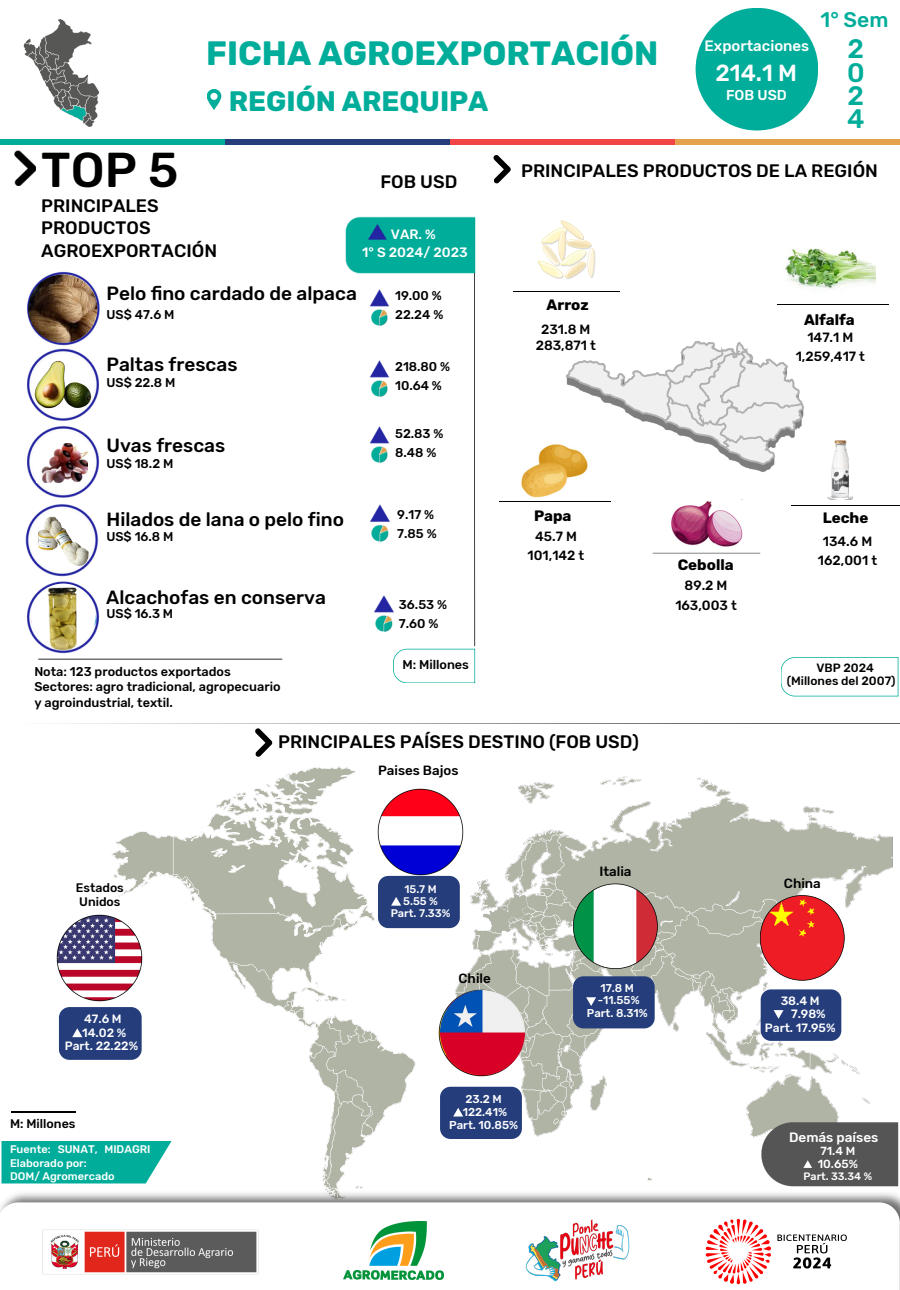
<style>
.page{position:relative;width:900px;height:1290px;background:#fff}
.page>*{position:absolute;margin:0;border:0;box-sizing:border-box;transform-origin:0 0}
.t1{font:500 48.8px "Rubik";color:#000}
.t2{font:700 33.7px "Rubik";color:#00ad9a}
.t3{font:700 28.1px "Rubik";color:#00ad9a}
.t4{font:500 26.7px "Rubik";color:#00ad9a}
.t5{font:500 23.2px "Rubik";color:#fff}
.t6{font:500 21.1px "Rubik";color:#00ad9a}
.t7{font:500 19px "Rubik";color:#000}
.t8{font:500 18px/22.5px "Rubik";color:#000}
.t9{font:700 15px "Rubik";color:#000}
.t10{font:500 15px "Rubik";color:#fff}
.t11{font:500 14.2px "Rubik";color:#fff}
.t12{font:500 13.6px "Rubik";color:#fff}
.t13{font:500 13.5px "Rubik";color:#fff}
.t14{font:500 13.4px/19.5px "Rubik";color:#000;text-align:center}
.t15{font:500 13.3px/19.5px "Rubik";color:#000;text-align:center}
.t16{font:500 12.7px/18.8px "Rubik";color:#000}
.t17{font:500 12.5px "Rubik";color:#000}
.t18{font:500 12.3px/14.2px "Rubik";color:#000}
.t19{font:500 12px/13.5px "Rubik";color:#fff;text-align:center}
.t20{font:500 12px "Rubik";color:#000}
.t21{font:500 11.7px "Rubik";color:#fff}
.t22{font:500 11.4px "Rubik";color:#fff}
.t23{font:500 11.3px "Rubik";color:#fff}
.t24{font:500 11px/13.5px "Rubik";color:#fff}
.t25{font:500 10.7px "Rubik";color:#fff}
</style>
<div class="page">
<div style="left:2px;top:1141px;width:107px;height:43px;background:#00ad9a"></div>
<img style="left:109px;top:766px;width:310px;height:421px">
<img style="left:452px;top:776px;width:447px;height:411px">
<svg style="left:647px;top:1177px;width:5px;height:4px"></svg>
<hr style="left:0;top:140px;width:225px;height:4px;background:#00ad9a">
<hr style="left:225px;top:140px;width:225px;height:4px;background:#253e7b">
<hr style="left:450px;top:140px;width:225px;height:4px;background:#f24444">
<hr style="left:675px;top:140px;width:225px;height:4px;background:#e3a24d">
<svg style="left:760px;top:895px;width:85px;height:86px;background:#e6504c"></svg>
<svg style="left:803px;top:1160px;width:9px;height:8px"></svg>
<hr style="left:11px;top:1112px;width:64px;height:1px;background:#000">
<div style="left:59px;top:1007px;width:83px;height:53px;background:#253e7b;border-radius:11px"></div>
<svg style="left:72px;top:1028px;width:10px;height:9px"></svg>
<img style="left:56px;top:912px;width:90px;height:93px">
<img style="left:438px;top:986px;width:90px;height:93px">
<svg style="left:573px;top:884px;width:85px;height:85px"></svg>
<img style="left:565px;top:340px;width:239px;height:133px">
<svg style="left:781px;top:657px;width:117px;height:39px"></svg>
<img style="left:785px;top:248px;width:91px;height:41px">
<svg style="left:494px;top:155px;width:17px;height:28px"></svg>
<img style="left:652px;top:552px;width:109px;height:2px">
<hr style="left:778px;top:304px;width:111px;height:1px;background:#000">
<hr style="left:500px;top:501px;width:111px;height:1px;background:#000">
<hr style="left:791px;top:505px;width:109px;height:1px;background:#000">
<hr style="left:513px;top:292px;width:106px;height:1px;background:#000">
<svg style="left:538px;top:220px;width:58px;height:59px"></svg>
<img style="left:828px;top:494px;width:25px;height:5px">
<img style="left:832px;top:442px;width:17px;height:56px">
<svg style="left:835px;top:441px;width:12px;height:4px"></svg>
<img style="left:832px;top:468px;width:17px;height:4px">
<img style="left:832px;top:472px;width:17px;height:19px">
<img style="left:834px;top:444px;width:6px;height:50px">
<img style="left:831px;top:477px;width:18px;height:12px">
<img style="left:14px;top:151px;width:22px;height:35px">
<img style="left:25px;top:348px;width:258px;height:312px">
<img style="left:345px;top:216px;width:131px;height:58px">
<img style="left:369px;top:289px;width:20px;height:37px">
<img style="left:369px;top:360px;width:20px;height:37px">
<img style="left:369px;top:426px;width:20px;height:37px">
<img style="left:374px;top:595px;width:19px;height:37px">
<img style="left:27px;top:271px;width:73px;height:75px">
<img style="left:28px;top:274px;width:69px;height:69px">
<img style="left:23px;top:19px;width:77px;height:108px">
<svg style="left:207px;top:89px;width:14px;height:21px"></svg>
<img style="left:374px;top:785px;width:93px;height:93px">
<svg style="left:393px;top:218px;width:82px;height:465px"></svg>
<div style="left:696px;top:8px;width:122px;height:122px;background:#00ad9a;border-radius:50%"></div>
<img style="left:36px;top:444px;width:52px;height:39px">
<div style="left:33px;top:355px;width:60px;height:60px;background:#fff;border-radius:50%"></div>
<img style="left:34px;top:361px;width:57px;height:48px">
<img style="left:36px;top:513px;width:55px;height:56px">
<img style="left:370px;top:504px;width:20px;height:38px">
<div style="left:378px;top:876px;width:82px;height:52px;background:#253e7b;border-radius:10px"></div>
<svg style="left:391px;top:897px;width:10px;height:9px"></svg>
<div style="left:573px;top:976px;width:82px;height:52px;background:#253e7b;border-radius:10px"></div>
<svg style="left:586px;top:997px;width:10px;height:9px"></svg>
<img style="left:29px;top:586px;width:68px;height:67px">
<img style="left:440px;top:990px;width:85px;height:85px">
<div style="left:440px;top:1087px;width:82px;height:52px;background:#253e7b;border-radius:10px"></div>
<svg style="left:453px;top:1108px;width:10px;height:9px"></svg>
<img style="left:5px;top:1187px;width:895px;height:15px">
<svg style="left:0;top:1202px;width:900px;height:88px"></svg>
<svg style="left:706px;top:1219px;width:65px;height:65px"></svg>
<svg style="left:777px;top:1235px;width:70px;height:34px"></svg>
<img style="left:40px;top:1226px;width:222px;height:51px">
<img style="left:523px;top:1216px;width:109px;height:68px">
<div style="left:339px;top:1221px;width:128px;height:60px;background:#fff"></div>
<img style="left:344px;top:1221px;width:100px;height:59px">
<img style="left:671px;top:499px;width:72px;height:48px">
<img style="left:521px;top:438px;width:70px;height:60px">
<div style="left:761px;top:989px;width:80px;height:52px;background:#253e7b;border-radius:10px"></div>
<svg style="left:774px;top:1010px;width:10px;height:9px"></svg>
<svg style="left:57px;top:723px;width:843px;height:34px"></svg>
<p class="t6" style="left:821px;top:7px;width:69px">1° Sem</p>
<p class="t1" style="left:41px;top:141px;width:138px">TOP 5</p>
<p class="t2" style="left:206px;top:33px;width:454px">FICHA AGROEXPORTACIÓN</p>
<p class="t4" style="left:848px;top:33px;width:18px">2</p>
<p class="t4" style="left:847px;top:57px;width:19px">0</p>
<p class="t4" style="left:848px;top:80px;width:18px">2</p>
<p class="t4" style="left:847px;top:103px;width:19px">4</p>
<p class="t10" style="left:705px;top:37px;width:106px">Exportaciones</p>
<p class="t5" style="left:715px;top:60px;width:83px">214.1 M</p>
<p class="t3" style="left:229px;top:84px;width:261px">REGIÓN AREQUIPA</p>
<p class="t11" style="left:726px;top:87px;width:62px">FOB USD</p>
<p class="t8" style="left:380px;top:171px;width:78px">FOB USD</p>
<p class="t8" style="left:521px;top:160px;width:358px">PRINCIPALES PRODUCTOS DE LA REGIÓN</p>
<p class="t8" style="left:41px;top:194px;width:177px">PRINCIPALES<br>PRODUCTOS<br>AGROEXPORTACIÓN</p>
<p class="t12" style="left:391px;top:226px;width:47px">VAR. %</p>
<p class="t12" style="left:362px;top:244px;width:107px">1° S 2024/ 2023</p>
<p class="t7" style="left:106px;top:283px;width:252px">Pelo fino cardado de alpaca</p>
<p class="t16" style="left:106px;top:305px;width:70px">US$ 47.6 M</p>
<p class="t7" style="left:106px;top:353px;width:133px">Paltas frescas</p>
<p class="t16" style="left:106px;top:373px;width:70px">US$ 22.8 M</p>
<p class="t7" style="left:106px;top:434px;width:120px">Uvas frescas</p>
<p class="t16" style="left:106px;top:454px;width:69px">US$ 18.2 M</p>
<p class="t7" style="left:106px;top:509px;width:239px">Hilados de lana o pelo fino</p>
<p class="t16" style="left:106px;top:528px;width:69px">US$ 16.8 M</p>
<p class="t7" style="left:106px;top:586px;width:221px">Alcachofas en conserva</p>
<h6 class="t16" style="left:106px;top:604px;width:68px">US$ 16.3 M</h6>
<p class="t16" style="left:34px;top:663px;width:248px;line-height:15.8px">Nota: 123 productos exportados<br>Sectores: agro tradicional, agropecuario y agroindustrial, textil.</p>
<p class="t16" style="left:395px;top:286px;width:50px">19.00 %<br>22.24 %</p>
<p class="t16" style="left:395px;top:357px;width:57px">218.80 %<br>10.64 %</p>
<p class="t16" style="left:395px;top:424px;width:50px">52.83 %<br>8.48 %</p>
<p class="t16" style="left:397px;top:505px;width:38px">9.17 %</p>
<p class="t16" style="left:397px;top:524px;width:41px">7.85 %</p>
<p class="t16" style="left:399px;top:595px;width:50px">36.53 %<br>7.60 %</p>
<p class="t16" style="left:402px;top:656px;width:68px">M: Millones</p>
<p class="t9" style="left:547px;top:296px;width:44px">Arroz</p>
<p class="t14" style="left:536px;top:321px;width:62px;line-height:15.8px">231.8 M<br>283,871 t</p>
<p class="t9" style="left:804px;top:311px;width:52px">Alfalfa</p>
<p class="t14" style="left:796px;top:327px;width:71px">147.1 M<br>1,259,417 t</p>
<p class="t9" style="left:534px;top:507px;width:39px">Papa</p>
<p class="t9" style="left:823px;top:509px;width:47px">Leche</p>
<p class="t15" style="left:528px;top:526px;width:58px">45.7 M<br>101,142 t</p>
<p class="t9" style="left:678px;top:556px;width:57px">Cebolla</p>
<p class="t14" style="left:675px;top:576px;width:63px">89.2 M<br>163,003 t</p>
<p class="t14" style="left:818px;top:531px;width:61px">134.6 M<br>162,001 t</p>
<p class="t20" style="left:816px;top:661px;width:59px">VBP 2024</p>
<p class="t20" style="left:787px;top:674px;width:110px">(Millones del 2007)</p>
<p class="t8" style="left:278px;top:731px;width:362px">PRINCIPALES PAÍSES DESTINO (FOB USD)</p>
<p class="t18" style="left:76px;top:880px;width:50px">Estados<br>Unidos</p>
<p class="t19" style="left:84px;top:1012px;width:39px">47.6 M</p>
<p class="t19" style="left:65px;top:1026px;width:75px">14.02 %<br>Part. 22.22%</p>
<p class="t17" style="left:10px;top:1116px;width:67px">M: Millones</p>
<p class="t24" style="left:10px;top:1143px;width:142px">Fuente: SUNAT, MIDAGRI<br>Elaborado por:</p>
<p class="t24" style="left:10px;top:1170px;width:106px">DOM/ Agromercado</p>
<p class="t15" style="left:378px;top:761px;width:82px">Paises Bajos</p>
<p class="t24" style="left:404px;top:883px;width:34px">15.7 M</p>
<p class="t24" style="left:403px;top:895px;width:36px">5.55 %</p>
<p class="t24" style="left:391px;top:907px;width:61px">Part. 7.33%</p>
<p class="t15" style="left:458px;top:969px;width:34px">Chile</p>
<p class="t22" style="left:465px;top:1093px;width:38px">23.2 M</p>
<p class="t22" style="left:463px;top:1105px;width:46px">122.41%</p>
<p class="t22" style="left:449px;top:1118px;width:70px">Part. 10.85%</p>
<p class="t15" style="left:599px;top:862px;width:34px">Italia</p>
<p class="t23" style="left:601px;top:981px;width:35px">17.8 M</p>
<p class="t23" style="left:598px;top:994px;width:43px">-11.55%</p>
<p class="t23" style="left:587px;top:1006px;width:62px">Part. 8.31%</p>
<p class="t15" style="left:784px;top:874px;width:39px">China</p>
<p class="t19" style="left:781px;top:994px;width:41px">38.4 M</p>
<p class="t19" style="left:765px;top:1007px;width:72px;text-align:left;text-indent:26px">7.98%<br>Part. 17.95%</p>
<p class="t13" style="left:789px;top:1130px;width:91px">Demás países</p>
<p class="t21" style="left:820px;top:1144px;width:36px">71.4 M</p>
<p class="t21" style="left:818px;top:1157px;width:42px">10.65%</p>
<p class="t25" style="left:804px;top:1170px;width:70px">Part. 33.34 %</p>
</div>
